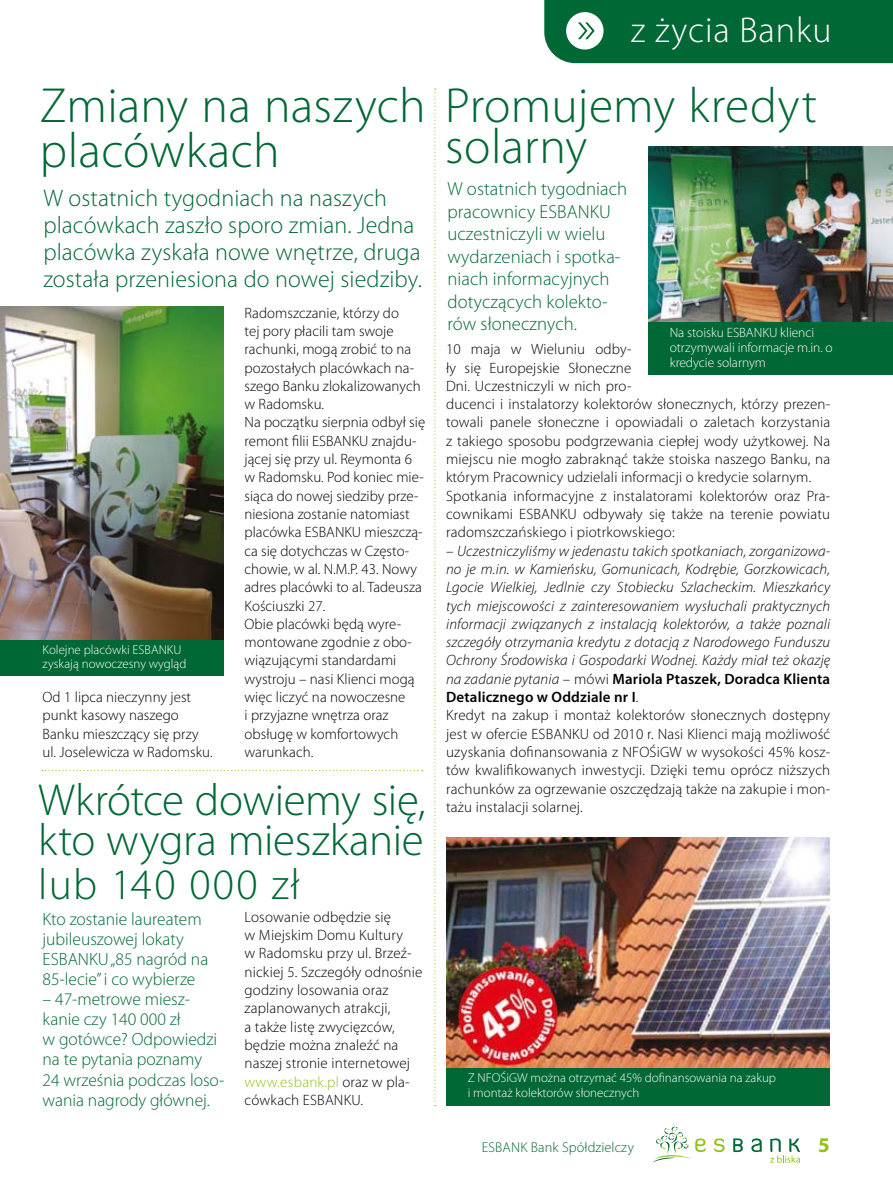
<style>
.page{position:relative;width:893px;height:1187px;background:#fff}
.page>*{position:absolute;margin:0;border:0;box-sizing:border-box;transform-origin:0 0}
.t1{font:300 49.5px/45px "Myriad Pro";letter-spacing:.005em;color:#006834}
.t2{font:300 45px/40.5px "Myriad Pro";letter-spacing:-.005em;color:#006834}
.t3{font:300 43.5px "Myriad Pro";letter-spacing:.035em;color:#006834}
.t4{font:300 36px "Myriad Pro";letter-spacing:.025em;color:#fff}
.t5{font:300 24px/27px "Myriad Pro";letter-spacing:.005em;color:#006834}
.t6{font:700 21px "Myriad Pro";color:#94c11c}
.t7{font:300 18.9px/22.5px "Myriad Pro";letter-spacing:.005em;color:#006834}
.t8{font:300 17.7px/20.1px "Myriad Pro";color:#006834}
.t9{font:300 15px/18.3px "Myriad Pro";letter-spacing:.01em;color:#000}
.t10{font:italic 300 15px/18.3px "Myriad Pro";letter-spacing:.01em;color:#000}
.t11{font:300 14.25px "Myriad Pro";letter-spacing:.01em;color:#006834}
.t12{font:300 13.5px/15px "Myriad Pro";letter-spacing:-.005em;color:#fff}
.t13{font:300 12.9px/14.4px "Myriad Pro";color:#fff}
.s1{font-style:normal}
.s2{font-weight:600;font-style:normal}
.s3{color:#94c11c}
</style>
<div class="page">
<img style="left:446px;top:837px;width:383px;height:231px">
<img style="left:648px;top:147px;width:245px;height:175px">
<img style="left:0;top:307px;width:223px;height:332px">
<svg style="left:653px;top:1126px;width:53px;height:36px"></svg>
<svg style="left:714px;top:1138px;width:11px;height:13px"></svg>
<svg style="left:733px;top:1138px;width:10px;height:13px"></svg>
<svg style="left:751px;top:1138px;width:11px;height:13px"></svg>
<svg style="left:770px;top:1138px;width:30px;height:24px"></svg>
<div style="left:544px;top:0;width:349px;height:63px;background:#006834"></div>
<div style="left:648px;top:322px;width:245px;height:52px;background:#006834"></div>
<div style="left:446px;top:1068px;width:384px;height:37px;background:#006834"></div>
<svg style="left:434px;top:88px;width:2px;height:1018px"></svg>
<svg style="left:42px;top:770px;width:381px;height:1px"></svg>
<div style="left:0;top:639px;width:223px;height:36px;background:#006834"></div>
<h3 class="t4" style="left:631px;top:10px;width:202px">z życia Banku</h3>
<h1 class="t1" style="left:40px;top:84px;width:779px">Zmiany na naszych Promujemy kredyt placówkach</h1>
<h1 class="t1" style="left:445px;top:124px;width:144px">solarny</h1>
<h3 class="t5" style="left:43px;top:184px;width:380px">W ostatnich tygodniach na naszych placówkach zaszło sporo zmian. Jedna placówka zyskała nowe wnętrze, druga została przeniesiona do nowej siedziby.</h3>
<p class="t7" style="left:447px;top:178px;width:181px">W ostatnich tygodniach pracownicy ESBANKU uczestniczyli w wielu wydarzeniach i spotka&shy;niach informacyjnych dotyczących kolekto&shy;rów słonecznych.</p>
<p class="t9" style="left:244px;top:303px;width:182px">Radomszczanie, którzy do<br>tej pory płacili tam swoje rachunki, mogą zrobić to na pozostałych placówkach na&shy;szego Banku zlokalizowanych w Radomsku.<br>Na początku sierpnia odbył się remont filii ESBANKU znajdu&shy;jącej się przy ul. Reymonta 6 w Radomsku. Pod koniec mie&shy;siąca do nowej siedziby prze&shy;niesiona zostanie natomiast placówka ESBANKU mieszczą&shy;ca się dotychczas w Często&shy;chowie, w al. N.M.P. 43. Nowy adres placówki to al. Tadeusza<br>Kościuszki 27.<br>Obie placówki będą wyre&shy;montowane zgodnie z obo&shy;wiązującymi standardami wystroju – nasi Klienci mogą więc liczyć na nowoczesne<br>i przyjazne wnętrza oraz obsługę w komfortowych warunkach.</p>
<p class="t12" style="left:670px;top:325px;width:165px">Na stoisku ESBANKU klienci otrzymywali informacje m.in. o kredycie solarnym</p>
<p class="t9" style="left:446px;top:340px;width:386px">10 maja w Wieluniu odby-<br>ły się Europejskie Słoneczne<br>Dni. Uczestniczyli w nich pro-<br>ducenci i instalatorzy kolektorów słonecznych, którzy prezen&shy;towali panele słoneczne i opowiadali o zaletach korzystania z takiego sposobu podgrzewania ciepłej wody użytkowej. Na miejscu nie mogło zabraknąć także stoiska naszego Banku, na którym Pracownicy udzielali informacji o kredycie solarnym.<br>Spotkania informacyjne z instalatorami kolektorów oraz Pra&shy;cownikami ESBANKU odbywały się także na terenie powiatu radomszczańskiego i piotrkowskiego:</p>
<p class="t10" style="left:446px;top:542px;width:386px"><span class="s1">–</span> Uczestniczyliśmy w jedenastu takich spotkaniach, zorganizowa&shy;no je m.in. w Kamieńsku, Gomunicach, Kodrębie, Gorzkowicach, Lgocie Wielkiej, Jedlnie czy Stobiecku Szlacheckim. Mieszkańcy tych miejscowości z zainteresowaniem wysłuchali praktycznych informacji związanych z instalacją kolektorów, a także poznali szczegóły otrzymania kredytu z dotacją z Narodowego Funduszu Ochrony Środowiska i Gospodarki Wodnej. Każdy miał też okazję na zadanie pytania <span class="s1">– mówi</span> <span class="s2">Mariola Ptaszek, Doradca Klienta Detalicznego w Oddziale nr I</span><span class="s1">.<br>Kredyt na zakup i montaż kolektorów słonecznych dostępny jest w ofercie ESBANKU od 2010 r. Nasi Klienci mają możliwość uzyskania dofinansowania z NFOŚiGW w wysokości 45% kosz&shy;tów kwalifikowanych inwestycji. Dzięki temu oprócz niższych rachunków za ogrzewanie oszczędzają także na zakupie i mon&shy;tażu instalacji solarnej.</span></p>
<p class="t13" style="left:43px;top:642px;width:145px">Kolejne placówki ESBANKU zyskają nowoczesny wygląd</p>
<p class="t9" style="left:43px;top:688px;width:172px">Od 1 lipca nieczynny jest punkt kasowy naszego<br>Banku mieszczący się przy ul. Joselewicza w Radomsku.</p>
<h2 class="t2" style="left:38px;top:780px;width:389px">Wkrótce dowiemy się, kto wygra mieszkanie</h2>
<h3 class="t3" style="left:38px;top:860px;width:263px">lub 140 000 zł</h3>
<p class="t8" style="left:43px;top:908px;width:167px">Kto zostanie laureatem jubileuszowej lokaty<br>ESBANKU „85 nagród na<br>85-lecie” i co wybierze</p>
<p class="t8" style="left:43px;top:989px;width:183px">– 47-metrowe miesz&shy;kanie czy 140 000 zł<br>w gotówce? Odpowiedzi na te pytania poznamy<br>24 września podczas loso&shy;wania nagrody głównej.</p>
<p class="t9" style="left:244px;top:907px;width:179px">Losowanie odbędzie się<br>w Miejskim Domu Kultury<br>w Radomsku przy ul. Brzeź&shy;nickiej 5. Szczegóły odnośnie godziny losowania oraz zaplanowanych atrakcji,<br>a także listę zwycięzców, będzie można znaleźć na naszej stronie internetowej <span class="s3">www.esbank.pl</span> oraz w pla&shy;cówkach ESBANKU.</p>
<p class="t13" style="left:468px;top:1070px;width:310px">Z NFOŚiGW można otrzymać 45% dofinansowania na zakup i montaż kolektorów słonecznych</p>
<p class="t11" style="left:482px;top:1139px;width:154px">ESBANK Bank Spółdzielczy</p>
<h3 class="t6" style="left:818px;top:1131px;width:13px">5</h3>
</div>
